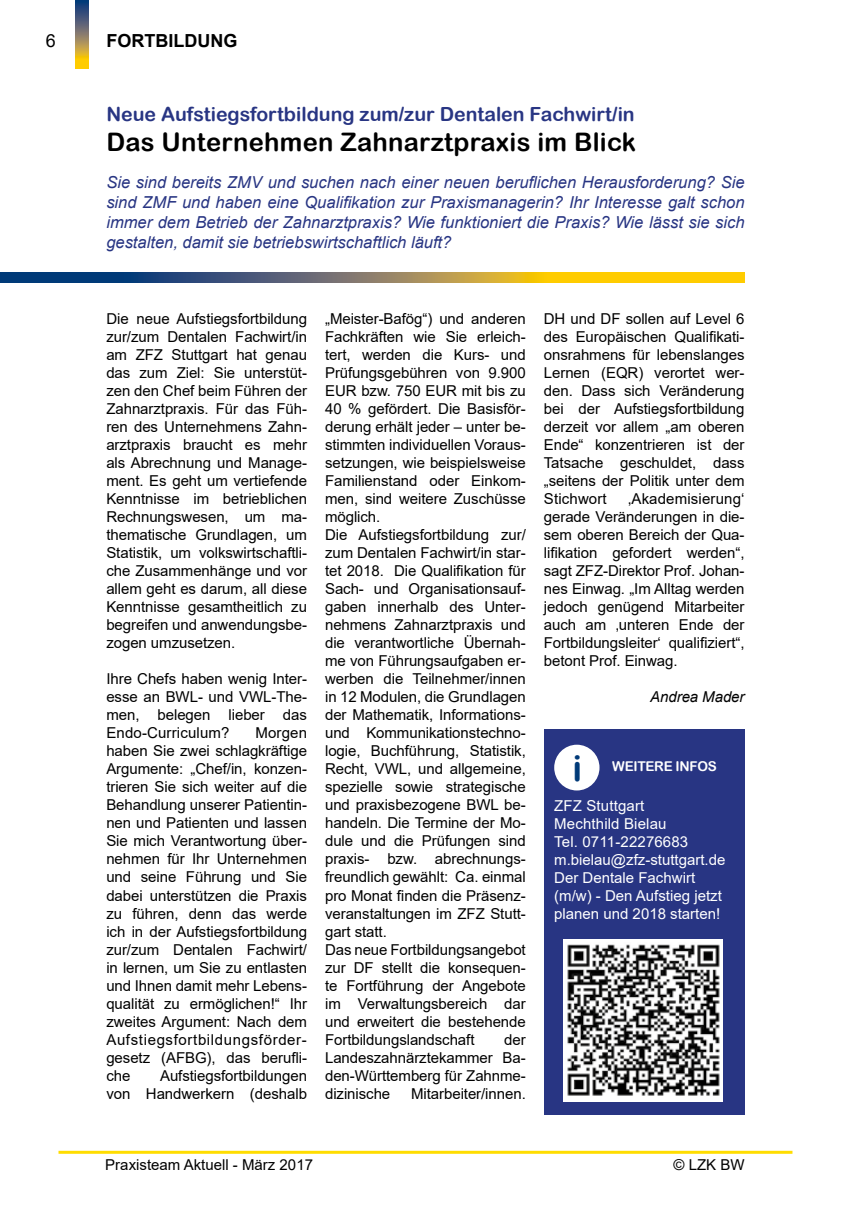
<style>
.page{position:relative;width:851px;height:1221px;background:#fff}
.page>*{position:absolute;margin:0;border:0;box-sizing:border-box;transform-origin:0 0}
.t1{font:36px "Arial Rounded MT Bold";color:#003a78}
.t2{font:25.5px "Arial Rounded MT Bold";letter-spacing:.01em;color:#000}
.t3{font:19.5px "Arial Rounded MT Bold";color:#283583}
.t4{font:700 18px "Arial";color:#000}
.t5{font:18px "Arial";color:#000}
.t6{font:italic 16.5px/19.8px "Arial";color:#283583;text-align:justify}
.t7{font:15px/18px "Arial";letter-spacing:-.005em;color:#000;text-align:justify}
.t8{font:15px/18px "Arial";color:#fff}
.t9{font:italic 15px "Arial";letter-spacing:-.005em;color:#000}
.t10{font:13.5px "Arial Rounded MT Bold";letter-spacing:-.02em;color:#fff}
</style>
<div class="page">
<hr style="left:58px;top:1150px;width:734px;height:3px;background:#fd0">
<svg style="left:75px;top:0;width:13px;height:69px"></svg>
<svg style="left:0;top:273px;width:744px;height:9px;background:#89834b"></svg>
<div style="left:544px;top:729px;width:200px;height:385px;background:#283583"></div>
<div style="left:554px;top:744px;width:45px;height:46px;background:#fff;border-radius:50%"></div>
<div style="left:562px;top:939px;width:160px;height:162px;background:#fff"></div>
<img style="left:567px;top:944px;width:153px;height:152px">
<p class="t5" style="left:46px;top:28px;width:12px">6</p>
<p class="t4" style="left:106px;top:28px;width:132px">FORTBILDUNG</p>
<h3 class="t3" style="left:106px;top:102px;width:529px">Neue Aufstiegsfortbildung zum/zur Dentalen Fachwirt/in</h3>
<h2 class="t2" style="left:106px;top:127px;width:531px">Das Unternehmen Zahnarztpraxis im Blick</h2>
<p class="t6" style="left:106px;top:173px;width:639px">Sie sind bereits ZMV und suchen nach einer neuen beruflichen Herausforderung? Sie sind ZMF und haben eine Qualifikation zur Praxismanagerin? Ihr Interesse galt schon immer dem Betrieb der Zahnarztpraxis? Wie funktioniert die Praxis? Wie lässt sie sich gestalten, damit sie betriebswirtschaftlich läuft?</p>
<p class="t7" style="left:106px;top:310px;width:202px">Die neue Aufstiegsfortbildung zur/zum Dentalen Fachwirt/in am ZFZ Stuttgart hat genau das zum Ziel: Sie unterstüt&shy;zen den Chef beim Führen der Zahnarztpraxis. Für das Füh&shy;ren des Unternehmens Zahn&shy;arztpraxis braucht es mehr als Abrechnung und Manage&shy;ment. Es geht um vertiefende Kenntnisse im betrieblichen Rechnungswesen, um ma&shy;thematische Grundlagen, um Statistik, um volkswirtschaftli&shy;che Zusammenhänge und vor allem geht es darum, all diese Kenntnisse gesamtheitlich zu begreifen und anwendungsbe&shy;zogen umzusetzen.</p>
<p class="t7" style="left:106px;top:670px;width:202px">Ihre Chefs haben wenig Inter&shy;esse an BWL- und VWL-The&shy;men, belegen lieber das Endo-Curriculum?</p>
<p class="t7" style="left:106px;top:724px;width:202px;text-indent:149px">Morgen haben Sie zwei schlagkräftige Argumente: „Chef/in, konzen&shy;trieren Sie sich weiter auf die Behandlung unserer Patientin&shy;nen und Patienten und lassen Sie mich Verantwortung über&shy;nehmen für Ihr Unternehmen und seine Führung und Sie dabei unterstützen die Praxis zu führen, denn das werde ich in der Aufstiegsfortbildung zur/zum Dentalen Fachwirt/ in lernen, um Sie zu entlasten und Ihnen damit mehr Lebens&shy;qualität zu ermöglichen!“ Ihr zweites Argument: Nach dem Aufstiegsfortbildungsförder&shy;gesetz (AFBG), das berufli&shy;che</p>
<p class="t7" style="left:106px;top:1066px;width:202px;text-align:right">Aufstiegsfortbildungen<br>von Handwerkern (deshalb</p>
<p class="t7" style="left:325px;top:310px;width:202px;text-align:left">„Meister-Bafög“) und anderen<br>Fachkräften wie Sie erleich&shy;tert, werden die Kurs- und<br>Prüfungsgebühren von 9.900<br>EUR bzw. 750 EUR mit bis zu<br>40 % gefördert. Die Basisför&shy;derung erhält jeder – unter be&shy;stimmten individuellen Voraus&shy;setzungen, wie beispielsweise<br>Familienstand oder Einkom&shy;men, sind weitere Zuschüsse möglich.<br>Die Aufstiegsfortbildung zur/ zum Dentalen Fachwirt/in star&shy;tet 2018. Die Qualifikation für<br>Sach- und Organisationsauf&shy;gaben innerhalb des Unter&shy;nehmens Zahnarztpraxis und die verantwortliche Übernah&shy;me von Führungsaufgaben er&shy;werben die Teilnehmer/innen in 12 Modulen, die Grundlagen der Mathematik, Informations&shy;und Kommunikationstechno&shy;logie, Buchführung, Statistik,<br>Recht, VWL, und allgemeine, spezielle sowie strategische und praxisbezogene BWL be&shy;handeln. Die Termine der Mo&shy;dule und die Prüfungen sind praxis- bzw. abrechnungs&shy;freundlich gewählt: Ca. einmal pro Monat finden die Präsenz&shy;veranstaltungen im ZFZ Stutt&shy;gart statt.<br>Das neue Fortbildungsangebot zur DF stellt die konsequen&shy;te Fortführung der Angebote im Verwaltungsbereich dar und erweitert die bestehende<br>Fortbildungslandschaft</p>
<p class="t7" style="left:325px;top:1030px;width:202px;text-indent:179px">der Landeszahnärztekammer Ba&shy;den-Württemberg für Zahnme&shy;dizinische</p>
<p class="t7" style="left:411px;top:1084px;width:116px">Mitarbeiter/innen.</p>
<p class="t7" style="left:544px;top:310px;width:202px">DH und DF sollen auf Level 6 des Europäischen Qualifikati&shy;onsrahmens für lebenslanges Lernen (EQR) verortet wer&shy;den. Dass sich Veränderung bei der Aufstiegsfortbildung derzeit vor allem „am oberen Ende“ konzentrieren ist der Tatsache geschuldet, dass „seitens der Politik unter dem Stichwort</p>
<p class="t7" style="left:544px;top:490px;width:202px;text-indent:84px">‚Akademisierung‘ gerade Veränderungen in die&shy;sem oberen Bereich der Qua&shy;lifikation gefordert werden“, sagt ZFZ-Direktor Prof. Johan&shy;nes Einwag. „Im Alltag werden jedoch genügend Mitarbeiter auch am ‚unteren Ende der Fortbildungsleiter‘ qualifiziert“, betont Prof. Einwag.</p>
<p class="t9" style="left:650px;top:687px;width:96px">Andrea Mader</p>
<h1 class="t1" style="left:572px;top:746px;width:11px">i</h1>
<p class="t10" style="left:612px;top:757px;width:106px">WEITERE INFOS</p>
<p class="t8" style="left:554px;top:796px;width:173px">ZFZ Stuttgart<br>Mechthild Bielau<br>Tel. 0711-22276683 m.bielau@zfz-stuttgart.de<br>Der Dentale Fachwirt (m/w) - Den Aufstieg jetzt planen und 2018 starten!</p>
<p class="t7" style="left:105px;top:1155px;width:209px">Praxisteam Aktuell - März 2017</p>
<p class="t7" style="left:673px;top:1155px;width:73px">© LZK BW</p>
</div>
